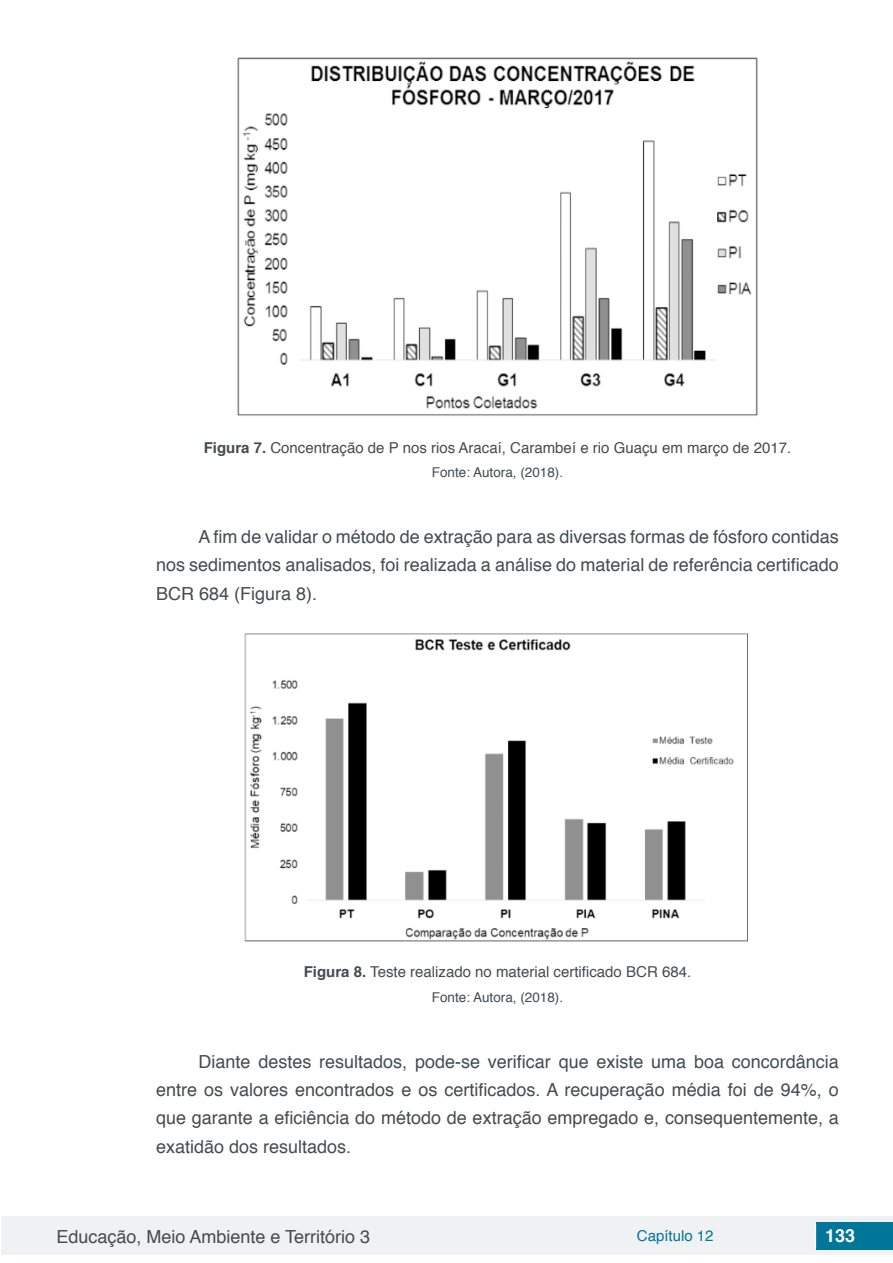
<style>
.page{position:relative;width:893px;height:1263px;background:#fff}
.page>*{position:absolute;margin:0;border:0;box-sizing:border-box;transform-origin:0 0}
.t1{font:18px/28.5px "Helvetica";color:#434c52;text-align:justify}
.t2{font:700 18px "Helvetica";color:#fff}
.t3{font:15px "Helvetica";color:#434c52}
.t4{font:15px "Helvetica";color:#007699}
.t5{font:13.5px "Helvetica";color:#434c52}
.s1{font-weight:700}
</style>
<div class="page">
<div style="left:1px;top:1216px;width:891px;height:38px;background:#f0f1f2"></div>
<div style="left:816px;top:1222px;width:77px;height:27px;background:#007699"></div>
<svg style="left:815px;top:1224px;width:1px;height:24px"></svg>
<img style="left:237px;top:57px;width:521px;height:359px">
<img style="left:244px;top:633px;width:504px;height:309px">
<p class="t3" style="left:204px;top:436px;width:589px"><span class="s1">Figura 7.</span> Concentração de P nos rios Aracaí, Carambeí e rio Guaçu em março de 2017.</p>
<p class="t5" style="left:432px;top:462px;width:133px">Fonte: Autora, (2018).</p>
<p class="t1" style="left:156px;top:523px;width:684px;text-indent:43px">A fim de validar o método de extração para as diversas formas de fósforo contidas nos sedimentos analisados, foi realizada a análise do material de referência certificado BCR 684 (Figura 8).</p>
<p class="t3" style="left:304px;top:960px;width:389px"><span class="s1">Figura 8.</span> Teste realizado no material certificado BCR 684.</p>
<p class="t5" style="left:432px;top:987px;width:133px">Fonte: Autora, (2018).</p>
<p class="t1" style="left:156px;top:1047px;width:684px;text-indent:43px">Diante destes resultados, pode-se verificar que existe uma boa concordância entre os valores encontrados e os certificados. A recuperação média foi de 94%, o que garante a eficiência do método de extração empregado e, consequentemente, a exatidão dos resultados.</p>
<p class="t1" style="left:56px;top:1223px;width:315px">Educação, Meio Ambiente e Território 3</p>
<p class="t4" style="left:637px;top:1224px;width:78px">Capítulo 12</p>
<p class="t2" style="left:825px;top:1221px;width:32px">133</p>
</div>
